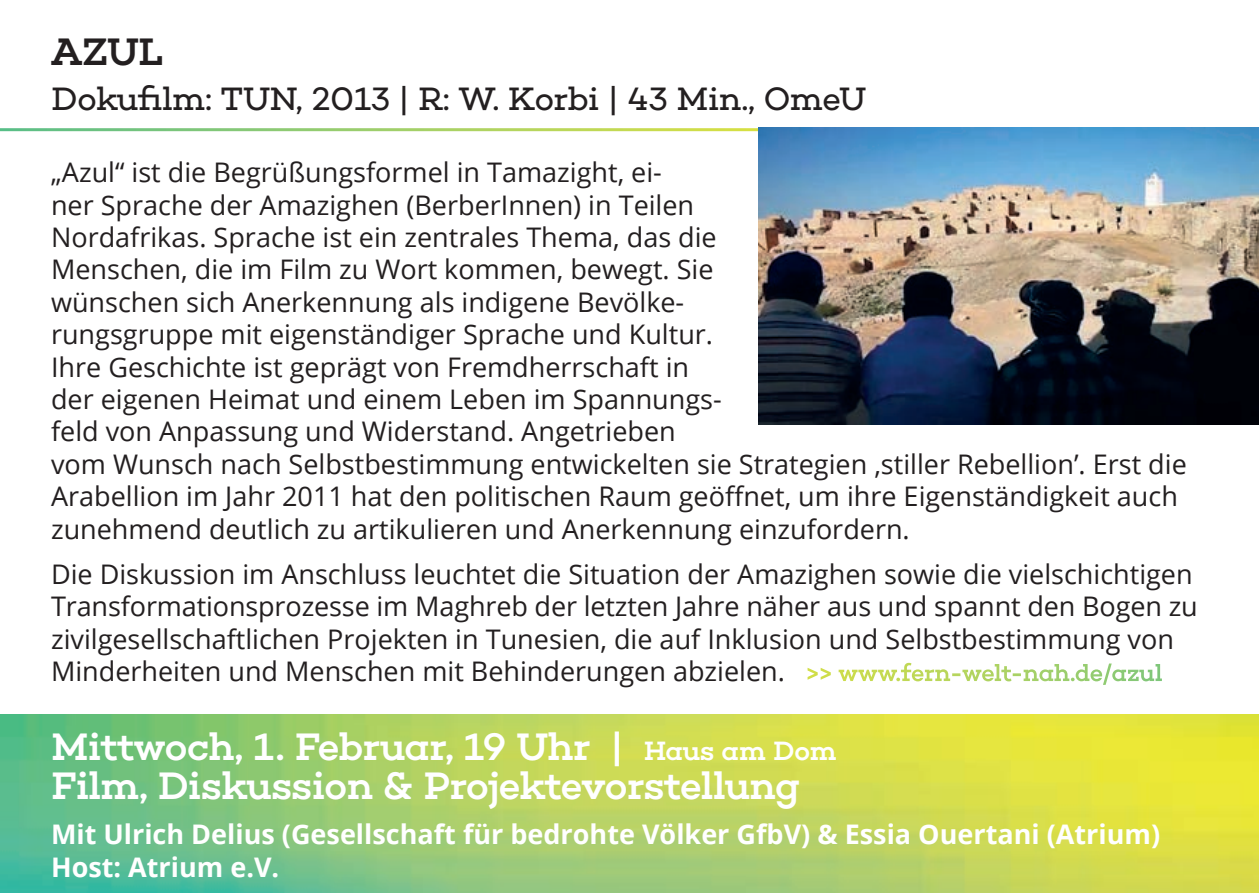
<style>
.page{position:relative;width:1259px;height:893px;background:#fff}
.page>*{position:absolute;margin:0;border:0;box-sizing:border-box;transform-origin:0 0}
.t1{font:500 39px/39.6px "Choplin";letter-spacing:-.02em;color:#fff}
.t2{font:500 39px "Choplin";color:#231f20}
.t3{font:33px "Choplin";letter-spacing:-.02em;color:#231f20}
.t4{font:27px/32.4px "Open Sans";color:#231f20}
.t5{font:700 27px/32.4px "Open Sans";color:#fff}
.s1{font-family:"Choplin";font-weight:500;font-size:24px;color:#fff}
.s2{font-size:27px}
</style>
<div class="page">
<img style="left:0;top:714px;width:1259px;height:179px">
<img style="left:759px;top:128px;width:500px;height:296px">
<h1 class="t2" style="left:51px;top:29px;width:114px">AZUL</h1>
<p class="t3" style="left:51px;top:80px;width:816px">Dokufilm: TUN, 2013 | R: W. Korbi | 43 Min., OmeU</p>
<p class="t4" style="left:51px;top:156px;width:1137px">„Azul“ ist die Begrüßungsformel in Tamazight, ei-<br>ner Sprache der Amazighen (BerberInnen) in Teilen<br>Nordafrikas. Sprache ist ein zentrales Thema, das die<br>Menschen, die im Film zu Wort kommen, bewegt. Sie<br>wünschen sich Anerkennung als indigene Bevölke-<br>rungsgruppe mit eigenständiger Sprache und Kultur.<br>Ihre Geschichte ist geprägt von Fremdherrschaft in<br>der eigenen Heimat und einem Leben im Spannungs-<br>feld von Anpassung und Widerstand. Angetrieben<br>vom Wunsch nach Selbstbestimmung entwickelten sie Strategien ‚stiller Rebellion’. Erst die Arabellion im Jahr 2011 hat den politischen Raum geöffnet, um ihre Eigenständigkeit auch zunehmend deutlich zu artikulieren und Anerkennung einzufordern.</p>
<p class="t4" style="left:51px;top:557px;width:1148px">Die Diskussion im Anschluss leuchtet die Situation der Amazighen sowie die vielschichtigen Transformationsprozesse im Maghreb der letzten Jahre näher aus und spannt den Bogen zu zivilgesellschaftlichen Projekten in Tunesien, die auf Inklusion und Selbstbestimmung von Minderheiten und Menschen mit Behinderungen abzielen. <span class="s1">&gt;&gt; www.fern-welt-nah.de/azul</span></p>
<h1 class="t1" style="left:51px;top:727px;width:787px">Mittwoch, 1. Februar, 19 Uhr | <span class="s2">Haus am Dom<br></span>Film, Diskussion &amp; Projektevorstellung</h1>
<p class="t5" style="left:51px;top:818px;width:1110px">Mit Ulrich Delius (Gesellschaft für bedrohte Völker GfbV) &amp; Essia Ouertani (Atrium)<br>Host: Atrium e.V.</p>
</div>
